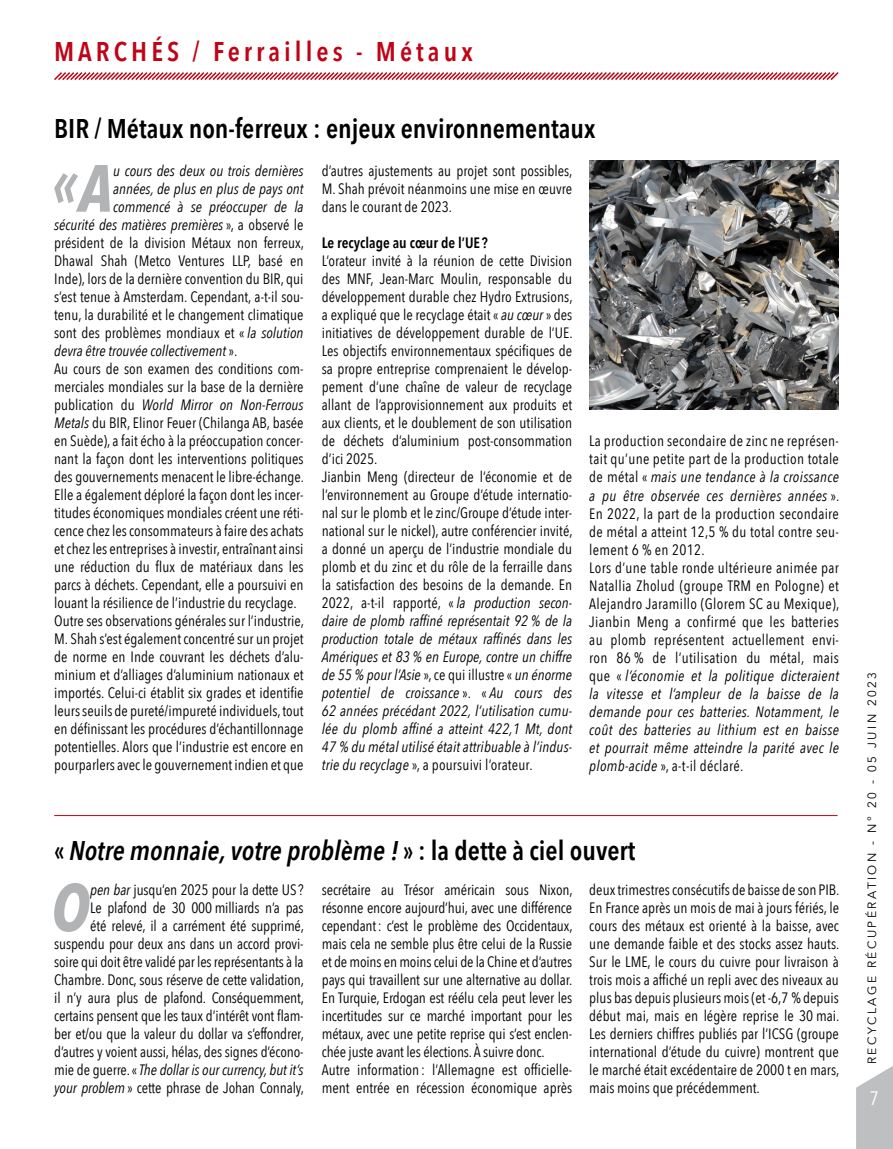
<style>
.page{position:relative;width:893px;height:1149px;background:#fff}
.page>*{position:absolute;margin:0;border:0;box-sizing:border-box;transform-origin:0 0}
.t1{font:italic 700 65.85px "Avenir Next Condensed";color:#b1b3b4;scale:.96 1}
.t2{font:italic 600 27px "Avenir Next Condensed";color:#000}
.t3{font:600 27px "Avenir Next Condensed";color:#000}
.t4{font:600 27px "Avenir Next Condensed";letter-spacing:.15em;color:#c00418}
.t5{font:19.5px "Avenir Next Condensed";color:#fff}
.t6{font:15px/18px "Avenir Next Condensed";color:#000;text-align:justify}
.t7{font:15px/18px "Avenir Next Condensed";letter-spacing:.02em;color:#000}
.t8{font:italic 15px "Avenir Next Condensed";color:#000}
.t9{font:600 15px "Avenir Next Condensed";color:#000}
.t10{font:12px "Avenir";letter-spacing:.2em;color:#000}
.s1{font-style:normal}
.s2{font-style:italic}
</style>
<div class="page">
<svg style="left:856px;top:1066px;width:37px;height:82px"></svg>
<svg style="left:54px;top:72px;width:785px;height:8px"></svg>
<hr style="left:54px;top:815px;width:783px;height:1px;background:#c00418">
<img style="left:589px;top:161px;width:250px;height:248px">
<h2 class="t4" style="left:54px;top:28px;width:420px">MARCHÉS / Ferrailles - Métaux</h2>
<h2 class="t3" style="left:54px;top:105px;width:543px">BIR / Métaux non-ferreux : enjeux environnementaux</h2>
<h1 class="t1" style="left:52px;top:145px;width:65px">«A</h1>
<p class="t8" style="left:113px;top:161px;width:192px">u cours des deux ou trois dernières</p>
<p class="t8" style="left:113px;top:179px;width:192px">années, de plus en plus de pays ont</p>
<p class="t8" style="left:113px;top:197px;width:192px">commencé à se préoccuper de la</p>
<p class="t8" style="left:54px;top:215px;width:251px">sécurité des matières premières <span class="s1">», a observé le</span></p>
<p class="t6" style="left:54px;top:233px;width:251px">président de la division Métaux non ferreux,</p>
<p class="t6" style="left:54px;top:251px;width:251px">Dhawal Shah (Metco Ventures LLP, basé en</p>
<p class="t6" style="left:54px;top:269px;width:251px">Inde), lors de la dernière convention du BIR, qui</p>
<p class="t6" style="left:54px;top:287px;width:251px">s’est tenue à Amsterdam. Cependant, a-t-il sou-</p>
<p class="t6" style="left:54px;top:305px;width:251px">tenu, la durabilité et le changement climatique</p>
<p class="t6" style="left:54px;top:323px;width:251px">sont des problèmes mondiaux et « <span class="s2">la solution</span></p>
<p class="t8" style="left:54px;top:341px;width:185px">devra être trouvée collectivement <span class="s1">».</span></p>
<p class="t6" style="left:54px;top:359px;width:251px">Au cours de son examen des conditions com-</p>
<p class="t6" style="left:54px;top:377px;width:251px">merciales mondiales sur la base de la dernière</p>
<p class="t8" style="left:54px;top:395px;width:251px"><span class="s1">publication du</span> World Mirror on Non-Ferrous</p>
<p class="t6" style="left:54px;top:413px;width:251px"><span class="s2">Metals</span> du BIR, Elinor Feuer (Chilanga AB, basée</p>
<p class="t6" style="left:54px;top:431px;width:251px">en Suède), a fait écho à la préoccupation concer-</p>
<p class="t6" style="left:54px;top:449px;width:251px">nant la façon dont les interventions politiques</p>
<p class="t6" style="left:54px;top:467px;width:251px">des gouvernements menacent le libre-échange.</p>
<p class="t6" style="left:54px;top:485px;width:251px">Elle a également déploré la façon dont les incer-</p>
<p class="t6" style="left:54px;top:503px;width:251px">titudes économiques mondiales créent une réti-</p>
<p class="t6" style="left:54px;top:521px;width:251px">cence chez les consommateurs à faire des achats</p>
<p class="t6" style="left:54px;top:539px;width:251px">et chez les entreprises à investir, entraînant ainsi</p>
<p class="t6" style="left:54px;top:557px;width:251px">une réduction du flux de matériaux dans les</p>
<p class="t6" style="left:54px;top:575px;width:251px">parcs à déchets. Cependant, elle a poursuivi en</p>
<p class="t6" style="left:54px;top:593px;width:244px">louant la résilience de l’industrie du recyclage.</p>
<p class="t6" style="left:54px;top:611px;width:251px">Outre ses observations générales sur l’industrie,</p>
<p class="t6" style="left:54px;top:629px;width:251px">M. Shah s’est également concentré sur un projet</p>
<p class="t6" style="left:54px;top:647px;width:251px">de norme en Inde couvrant les déchets d’alu-</p>
<p class="t6" style="left:54px;top:665px;width:251px">minium et d’alliages d’aluminium nationaux et</p>
<p class="t6" style="left:54px;top:683px;width:251px">importés. Celui-ci établit six grades et identifie</p>
<p class="t6" style="left:54px;top:701px;width:251px">leurs seuils de pureté/impureté individuels, tout</p>
<p class="t6" style="left:54px;top:719px;width:251px">en définissant les procédures d’échantillonnage</p>
<p class="t6" style="left:54px;top:737px;width:251px">potentielles. Alors que l’industrie est encore en</p>
<p class="t6" style="left:54px;top:755px;width:251px">pourparlers avec le gouvernement indien et que</p>
<p class="t6" style="left:322px;top:161px;width:252px">d’autres ajustements au projet sont possibles, M. Shah prévoit néanmoins une mise en œuvre dans le courant de 2023.</p>
<p class="t9" style="left:322px;top:229px;width:168px">Le recyclage au cœur de l’UE ?</p>
<p class="t6" style="left:322px;top:251px;width:252px;text-align:left">L’orateur invité à la réunion de cette Division des MNF, Jean-Marc Moulin, responsable du développement durable chez Hydro Extrusions, a expliqué que le recyclage était « <span class="s2">au cœur</span> » des initiatives de développement durable de l’UE.<br>Les objectifs environnementaux spécifiques de sa propre entreprise comprenaient le dévelop&shy;pement d’une chaîne de valeur de recyclage allant de l’approvisionnement aux produits et aux clients, et le doublement de son utilisation de déchets d’aluminium post-consommation d’ici 2025.<br>Jianbin Meng (directeur de l’économie et de l’environnement au Groupe d’étude internatio&shy;nal sur le plomb et le zinc/Groupe d’étude inter&shy;national sur le nickel), autre conférencier invité, a donné un aperçu de l’industrie mondiale du plomb et du zinc et du rôle de la ferraille dans la satisfaction des besoins de la demande. En 2022, a-t-il rapporté, « <span class="s2">la production secon&shy;daire de plomb raffiné représentait 92 % de la production totale de métaux raffinés dans les Amériques et 83 % en Europe, contre un chiffre de 55 % pour l’Asie</span> », ce qui illustre « <span class="s2">un énorme potentiel de croissance</span> ». « <span class="s2">Au cours des 62 années précédant 2022, l’utilisation cumu&shy;lée du plomb affiné a atteint 422,1 Mt, dont 47 % du métal utilisé était attribuable à l’indus&shy;trie du recyclage</span> », a poursuivi l’orateur.</p>
<p class="t7" style="left:589px;top:431px;width:252px">La production secondaire de zinc ne représen&shy;tait qu’une petite part de la production totale de métal « <span class="s2">mais une tendance à la croissance a pu être observée ces dernières années</span> ».<br>En 2022, la part de la production secondaire de métal a atteint 12,5 % du total contre seu&shy;lement 6 % en 2012.<br>Lors d’une table ronde ultérieure animée par Natallia Zholud (groupe TRM en Pologne) et Alejandro Jaramillo (Glorem SC au Mexique), Jianbin Meng a confirmé que les batteries au plomb représentent actuellement envi&shy;ron 86 % de l’utilisation du métal, mais que « <span class="s2">l’économie et la politique dicteraient la vitesse et l’ampleur de la baisse de la demande pour ces batteries. Notamment, le coût des batteries au lithium est en baisse et pourrait même atteindre la parité avec le plomb-acide</span> », a-t-il déclaré.</p>
<h2 class="t2" style="left:54px;top:833px;width:583px"><span class="s1">«</span> Notre monnaie, votre problème ! <span class="s1">» : la dette à ciel ouvert</span></h2>
<p class="t6" style="left:589px;top:879px;width:252px">deux trimestres consécutifs de baisse de son PIB.<br>En France après un mois de mai à jours fériés, le cours des métaux est orienté à la baisse, avec une demande faible et des stocks assez hauts.<br>Sur le LME, le cours du cuivre pour livraison à trois mois a affiché un repli avec des niveaux au plus bas depuis plusieurs mois (et -6,7 % depuis début mai, mais en légère reprise le 30 mai.<br>Les derniers chiffres publiés par l’ICSG (groupe international d’étude du cuivre) montrent que le marché était excédentaire de 2000 t en mars, mais moins que précédemment.</p>
<h1 class="t1" style="left:51px;top:866px;width:41px">O</h1>
<p class="t6" style="left:54px;top:879px;width:251px;text-align:right"><span class="s2">pen bar</span> jusqu’en 2025 pour la dette US?<br>Le plafond de 30 000 milliards n’a pas<br>été relevé, il a carrément été supprimé, suspendu pour deux ans dans un accord provi&shy;soire qui doit être validé par les représentants à la Chambre. Donc, sous réserve de cette validation, il n’y aura plus de plafond. Conséquemment, certains pensent que les taux d’intérêt vont flam&shy;ber et/ou que la valeur du dollar va s’effondrer, d’autres y voient aussi, hélas, des signes d’écono&shy;mie de guerre. «<span class="s2">The dollar is our currency, but it’s your problem</span> » cette phrase de Johan Connaly,</p>
<p class="t6" style="left:322px;top:879px;width:252px;text-align:left">secrétaire au Trésor américain sous Nixon, résonne encore aujourd’hui, avec une différence cependant: c’est le problème des Occidentaux, mais cela ne semble plus être celui de la Russie et de moins en moins celui de la Chine et d’autres pays qui travaillent sur une alternative au dollar.<br>En Turquie, Erdogan est réélu cela peut lever les incertitudes sur ce marché important pour les métaux, avec une petite reprise qui s’est enclen&shy;chée juste avant les élections. À suivre donc.<br>Autre information : l’Allemagne est officielle&shy;ment entrée en récession économique après</p>
<p class="t10" style="left:865px;top:1063px;width:393px;rotate:-90deg">RECYCLAGE RÉCUPÉRATION - N° 20 - 05 JUIN 2023</p>
<h3 class="t5" style="left:870px;top:1080px;width:11px">7</h3>
</div>
